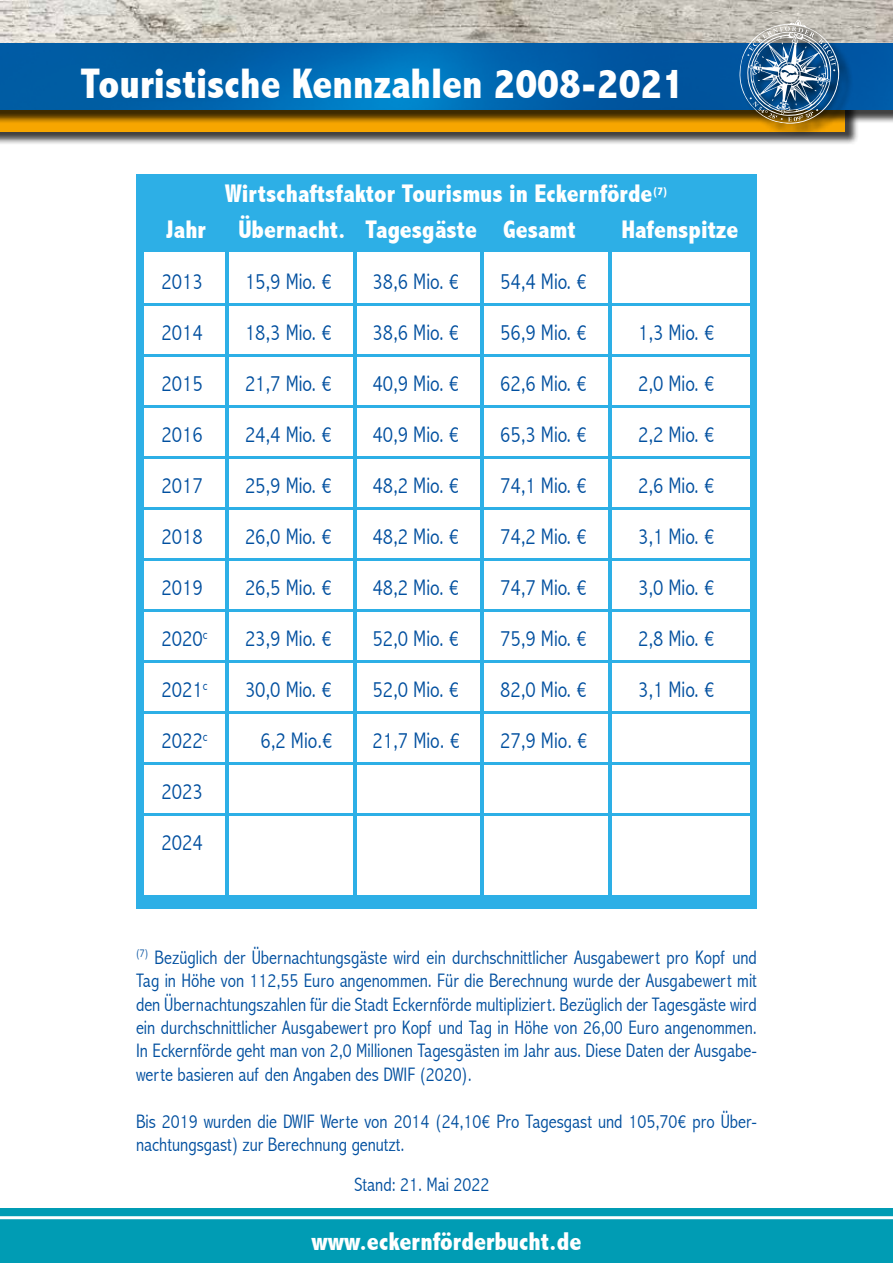
<style>
.page{position:relative;width:893px;height:1263px;background:#fff}
.page>*{position:absolute;margin:0;border:0;box-sizing:border-box;transform-origin:0 0}
.t1{font:800 condensed 42.75px "Abadi";color:#fff}
.t2{font:800 condensed 25.8px "Abadi";color:#fff}
.t3{font:800 condensed 25.5px "Abadi";color:#fff}
.t4{font:300 condensed 22.5px "Abadi";color:#004f9f}
.t5{font:300 condensed 19.5px/23.4px "Abadi";color:#004f9f;text-align:justify}
.t6{font:800 condensed 11.4px "Abadi";color:#fff}
</style>
<div class="page">
<div style="left:136px;top:181px;width:621px;height:728px;background:#2dafe6"></div>
<div style="left:144px;top:252px;width:605px;height:643px;background:#fff"></div>
<hr style="left:225px;top:217px;width:4px;height:684px;background:#2dafe6">
<hr style="left:140px;top:354px;width:613px;height:2px;background:#2dafe6">
<hr style="left:140px;top:303px;width:613px;height:2px;background:#2dafe6">
<hr style="left:140px;top:405px;width:613px;height:2px;background:#2dafe6">
<hr style="left:142px;top:456px;width:612px;height:2px;background:#2dafe6">
<hr style="left:140px;top:507px;width:613px;height:2px;background:#2dafe6">
<hr style="left:353px;top:217px;width:4px;height:684px;background:#2dafe6">
<hr style="left:480px;top:217px;width:4px;height:684px;background:#2dafe6">
<div style="left:136px;top:174px;width:621px;height:73px;background:#2dafe6"></div>
<hr style="left:608px;top:233px;width:4px;height:670px;background:#2dafe6">
<hr style="left:138px;top:558px;width:613px;height:2px;background:#2dafe6">
<hr style="left:138px;top:609px;width:613px;height:2px;background:#2dafe6">
<hr style="left:138px;top:660px;width:613px;height:2px;background:#2dafe6">
<img style="left:0;top:0;width:893px;height:43px">
<div style="left:0;top:97px;width:858px;height:48px;background:#000;opacity:.75"></div>
<div style="left:0;top:95px;width:844px;height:36px;background:#f7a600"></div>
<div style="left:0;top:45px;width:893px;height:79px;background:#000;opacity:.75"></div>
<img style="left:0;top:43px;width:893px;height:67px">
<div style="left:742px;top:22px;width:111px;height:116px;background:#000;opacity:.75"></div>
<img style="left:738px;top:19px;width:102px;height:107px">
<div style="left:0;top:1209px;width:893px;height:54px;background:#009cb4"></div>
<hr style="left:0;top:1216px;width:893px;height:3px;background:#fff">
<hr style="left:142px;top:711px;width:612px;height:2px;background:#2dafe6">
<hr style="left:138px;top:762px;width:613px;height:2px;background:#2dafe6">
<hr style="left:138px;top:813px;width:613px;height:2px;background:#2dafe6">
<h1 class="t1" style="left:80px;top:58px;width:605px">Touristische Kennzahlen 2008-2021</h1>
<h3 class="t3" style="left:225px;top:178px;width:429px">Wirtschaftsfaktor Tourismus in Eckernförde</h3>
<p class="t6" style="left:652px;top:185px;width:17px">(7)</p>
<h3 class="t3" style="left:166px;top:214px;width:41px">Jahr</h3>
<h3 class="t3" style="left:238px;top:214px;width:339px">Übernacht. Tagesgäste Gesamt</h3>
<h3 class="t3" style="left:621px;top:214px;width:119px">Hafenspitze</h3>
<p class="t4" style="left:500px;top:269px;width:88px">54,4 Mio. €</p>
<p class="t4" style="left:500px;top:320px;width:88px">56,9 Mio. €</p>
<p class="t4" style="left:500px;top:371px;width:88px">62,6 Mio. €</p>
<p class="t4" style="left:500px;top:422px;width:88px">65,3 Mio. €</p>
<p class="t4" style="left:500px;top:473px;width:88px">74,1 Mio. €</p>
<p class="t4" style="left:500px;top:524px;width:88px">74,2 Mio. €</p>
<p class="t4" style="left:500px;top:575px;width:88px">74,7 Mio. €</p>
<p class="t4" style="left:500px;top:626px;width:88px">75,9 Mio. €</p>
<p class="t4" style="left:500px;top:677px;width:88px">82,0 Mio. €</p>
<p class="t4" style="left:500px;top:728px;width:89px">27,9 Mio. €</p>
<p class="t4" style="left:373px;top:269px;width:88px">38,6 Mio. €</p>
<p class="t4" style="left:373px;top:320px;width:88px">38,6 Mio. €</p>
<p class="t4" style="left:373px;top:371px;width:88px">40,9 Mio. €</p>
<p class="t4" style="left:373px;top:422px;width:88px">40,9 Mio. €</p>
<p class="t4" style="left:373px;top:473px;width:88px">48,2 Mio. €</p>
<p class="t4" style="left:373px;top:524px;width:88px">48,2 Mio. €</p>
<p class="t4" style="left:373px;top:575px;width:88px">48,2 Mio. €</p>
<p class="t4" style="left:373px;top:626px;width:88px">52,0 Mio. €</p>
<p class="t4" style="left:373px;top:677px;width:88px">52,0 Mio. €</p>
<p class="t4" style="left:373px;top:728px;width:89px">21,7 Mio. €</p>
<p class="t4" style="left:245px;top:269px;width:88px">15,9 Mio. €</p>
<p class="t4" style="left:245px;top:320px;width:88px">18,3 Mio. €</p>
<p class="t4" style="left:245px;top:371px;width:88px">21,7 Mio. €</p>
<p class="t4" style="left:245px;top:422px;width:88px">24,4 Mio. €</p>
<p class="t4" style="left:245px;top:473px;width:88px">25,9 Mio. €</p>
<p class="t4" style="left:245px;top:524px;width:88px">26,0 Mio. €</p>
<p class="t4" style="left:245px;top:575px;width:88px">26,5 Mio. €</p>
<p class="t4" style="left:245px;top:626px;width:88px">23,9 Mio. €</p>
<p class="t4" style="left:245px;top:677px;width:88px">30,0 Mio. €</p>
<p class="t4" style="left:260px;top:728px;width:73px">6,2 Mio.€</p>
<p class="t4" style="left:162px;top:269px;width:43px">2013</p>
<p class="t4" style="left:162px;top:320px;width:43px">2014</p>
<p class="t4" style="left:162px;top:371px;width:43px">2015</p>
<p class="t4" style="left:162px;top:422px;width:43px">2016</p>
<p class="t4" style="left:162px;top:473px;width:43px">2017</p>
<p class="t4" style="left:162px;top:524px;width:43px">2018</p>
<p class="t4" style="left:162px;top:575px;width:43px">2019</p>
<p class="t4" style="left:162px;top:626px;width:47px">2020<sup>c</sup></p>
<p class="t4" style="left:162px;top:677px;width:47px">2021<sup>c</sup></p>
<p class="t4" style="left:162px;top:728px;width:47px">2022<sup>c</sup></p>
<p class="t4" style="left:162px;top:779px;width:43px">2023</p>
<p class="t4" style="left:162px;top:830px;width:43px">2024</p>
<p class="t4" style="left:638px;top:320px;width:78px">1,3 Mio. €</p>
<p class="t4" style="left:638px;top:371px;width:78px">2,0 Mio. €</p>
<p class="t4" style="left:638px;top:422px;width:78px">2,2 Mio. €</p>
<p class="t4" style="left:638px;top:473px;width:78px">2,6 Mio. €</p>
<p class="t4" style="left:638px;top:524px;width:78px">3,1 Mio. €</p>
<p class="t4" style="left:638px;top:575px;width:78px">3,0 Mio. €</p>
<p class="t4" style="left:638px;top:626px;width:78px">2,8 Mio. €</p>
<p class="t4" style="left:638px;top:677px;width:78px">3,1 Mio. €</p>
<p class="t5" style="left:136px;top:945px;width:622px"><sup>(7)</sup> Bezüglich der Übernachtungsgäste wird ein durchschnittlicher Ausgabewert pro Kopf und Tag in Höhe von 112,55 Euro angenommen. Für die Berechnung wurde der Ausgabewert mit den Übernachtungszahlen für die Stadt Eckernförde multipliziert. Bezüglich der Tagesgäste wird ein durchschnittlicher Ausgabewert pro Kopf und Tag in Höhe von 26,00 Euro angenommen.<br>In Eckernförde geht man von 2,0 Millionen Tagesgästen im Jahr aus. Diese Daten der Ausgabe&shy;werte basieren auf den Angaben des DWIF (2020).</p>
<p class="t5" style="left:136px;top:1109px;width:622px">Bis 2019 wurden die DWIF Werte von 2014 (24,10€ Pro Tagesgast und 105,70€ pro Über&shy;nachtungsgast) zur Berechnung genutzt.</p>
<p class="t5" style="left:354px;top:1173px;width:136px">Stand: 21. Mai 2022</p>
<h2 class="t2" style="left:312px;top:1227px;width:271px">www.eckernförderbucht.de</h2>
</div>
